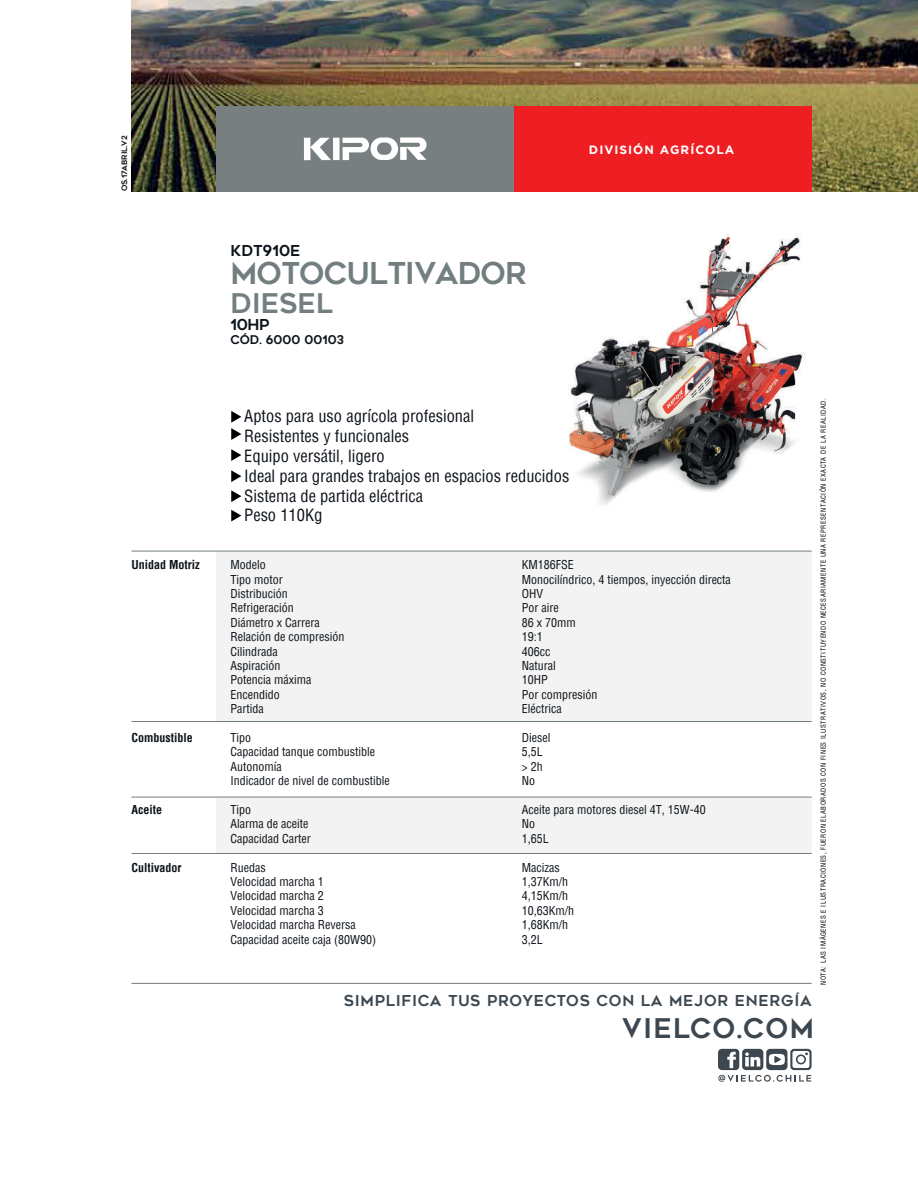
<style>
.page{position:relative;width:918px;height:1188px;background:#fff}
.page>*{position:absolute;margin:0;border:0;box-sizing:border-box;transform-origin:0 0}
.t1{font:30px "Geometos";letter-spacing:-.025em;color:#727e80}
.t2{font:27px "Geometos";letter-spacing:.05em;color:#3d4750}
.t3{font:27px "Geometos";color:#727e80}
.t4{font:condensed 16.5px/19.8px "Helvetica";color:#0c1219}
.t5{font:15px "Geometos";letter-spacing:.05em;color:#3d4750}
.t6{font:15px "Geometos";color:#0c1219}
.t7{font:condensed 12px/14.4px "Helvetica";color:#0c1219}
.t8{font:700 condensed 12px "Helvetica";color:#0c1219}
.t9{font:700 12px "Gotham";letter-spacing:.085em;color:#fff}
.t10{font:12px "Geometos";color:#0c1219}
.t11{font:7.5px "Geometos";color:#0c1219}
.t12{font:condensed 6.75px "Helvetica";letter-spacing:.08em;color:#000001}
</style>
<div class="page">
<img style="left:569px;top:234px;width:237px;height:271px">
<div style="left:216px;top:551px;width:596px;height:170px;background:#f2f3f2"></div>
<hr style="left:131px;top:551px;width:681px;height:1px;background:#727e80">
<hr style="left:131px;top:721px;width:681px;height:1px;background:#727e80">
<div style="left:216px;top:797px;width:596px;height:57px;background:#f2f3f2"></div>
<hr style="left:131px;top:797px;width:681px;height:1px;background:#727e80">
<hr style="left:131px;top:853px;width:681px;height:1px;background:#727e80">
<svg style="left:231px;top:411px;width:10px;height:29px"></svg>
<svg style="left:231px;top:449px;width:10px;height:12px"></svg>
<svg style="left:231px;top:470px;width:10px;height:12px"></svg>
<svg style="left:231px;top:490px;width:10px;height:12px"></svg>
<svg style="left:231px;top:510px;width:10px;height:11px"></svg>
<img style="left:131px;top:0;width:787px;height:191px">
<div style="left:514px;top:106px;width:298px;height:85px;background:#ee1e23"></div>
<div style="left:216px;top:106px;width:298px;height:85px;background:#777f81"></div>
<div style="left:333px;top:138px;width:7px;height:22px;background:#fff"></div>
<svg style="left:304px;top:138px;width:27px;height:22px"></svg>
<svg style="left:343px;top:137px;width:84px;height:23px"></svg>
<hr style="left:131px;top:983px;width:681px;height:1px;background:#727e80">
<svg style="left:718px;top:1049px;width:94px;height:33px"></svg>
<p class="t11" style="left:120px;top:191px;width:57px;rotate:-90deg">OS.17ABRIL.V2</p>
<p class="t9" style="left:589px;top:142px;width:147px">DIVISIÓN AGRÍCOLA</p>
<p class="t6" style="left:230px;top:242px;width:72px">KDT910E</p>
<h1 class="t1" style="left:230px;top:256px;width:298px">MOTOCULTIVADOR</h1>
<h2 class="t3" style="left:230px;top:288px;width:104px">DIESEL</h2>
<p class="t8" style="left:131px;top:557px;width:70px">Unidad Motriz</p>
<p class="t8" style="left:131px;top:730px;width:63px">Combustible</p>
<p class="t8" style="left:131px;top:802px;width:32px">Aceite</p>
<p class="t8" style="left:131px;top:859px;width:52px">Cultivador</p>
<p class="t6" style="left:230px;top:316px;width:40px">10HP</p>
<p class="t10" style="left:230px;top:333px;width:115px">CÓD. 6000 00103</p>
<h3 class="t4" style="left:244px;top:406px;width:327px">Aptos para uso agrícola profesional<br>Resistentes y funcionales<br>Equipo versátil, ligero<br>Ideal para grandes trabajos en espacios reducidos<br>Sistema de partida eléctrica<br>Peso 110Kg</h3>
<p class="t7" style="left:230px;top:558px;width:115px">Modelo<br>Tipo motor<br>Distribución<br>Refrigeración<br>Diámetro x Carrera<br>Relación de compresión<br>Cilindrada<br>Aspiración<br>Potencia máxima<br>Encendido<br>Partida</p>
<p class="t7" style="left:230px;top:730px;width:161px">Tipo<br>Capacidad tanque combustible<br>Autonomía<br>Indicador de nivel de combustible</p>
<p class="t7" style="left:230px;top:802px;width:82px">Tipo<br>Alarma de aceite<br>Capacidad Carter</p>
<p class="t7" style="left:230px;top:860px;width:147px">Ruedas<br>Velocidad marcha 1<br>Velocidad marcha 2<br>Velocidad marcha 3<br>Velocidad marcha Reversa<br>Capacidad aceite caja (80W90)</p>
<p class="t7" style="left:522px;top:558px;width:211px">KM186FSE<br>Monocilíndrico, 4 tiempos, inyección directa<br>OHV<br>Por aire<br>86 x 70mm<br>19:1<br>406cc<br>Natural<br>10HP<br>Por compresión<br>Eléctrica</p>
<p class="t7" style="left:522px;top:730px;width:30px">Diesel<br>5,5L &gt; 2h<br>No</p>
<p class="t7" style="left:522px;top:802px;width:185px">Aceite para motores diesel 4T, 15W-40<br>No<br>1,65L</p>
<p class="t7" style="left:522px;top:860px;width:54px">Macizas<br>1,37Km/h<br>4,15Km/h<br>10,63Km/h<br>1,68Km/h<br>3,2L</p>
<p class="t12" style="left:819px;top:985px;width:588px;rotate:-90deg">NOTA: LAS IMÁGENES E ILUSTRACIONES, FUERON ELABORADOS CON FINES ILUSTRATIVOS, NO CONSTITUYENDO NECESARIAMENTE UNA REPRESENTACIÓN EXACTA DE LA REALIDAD.</p>
<p class="t5" style="left:344px;top:993px;width:469px">SIMPLIFICA TUS PROYECTOS CON LA MEJOR ENERGÍA</p>
<h2 class="t2" style="left:622px;top:1014px;width:193px">VIELCO.COM</h2>
</div>
